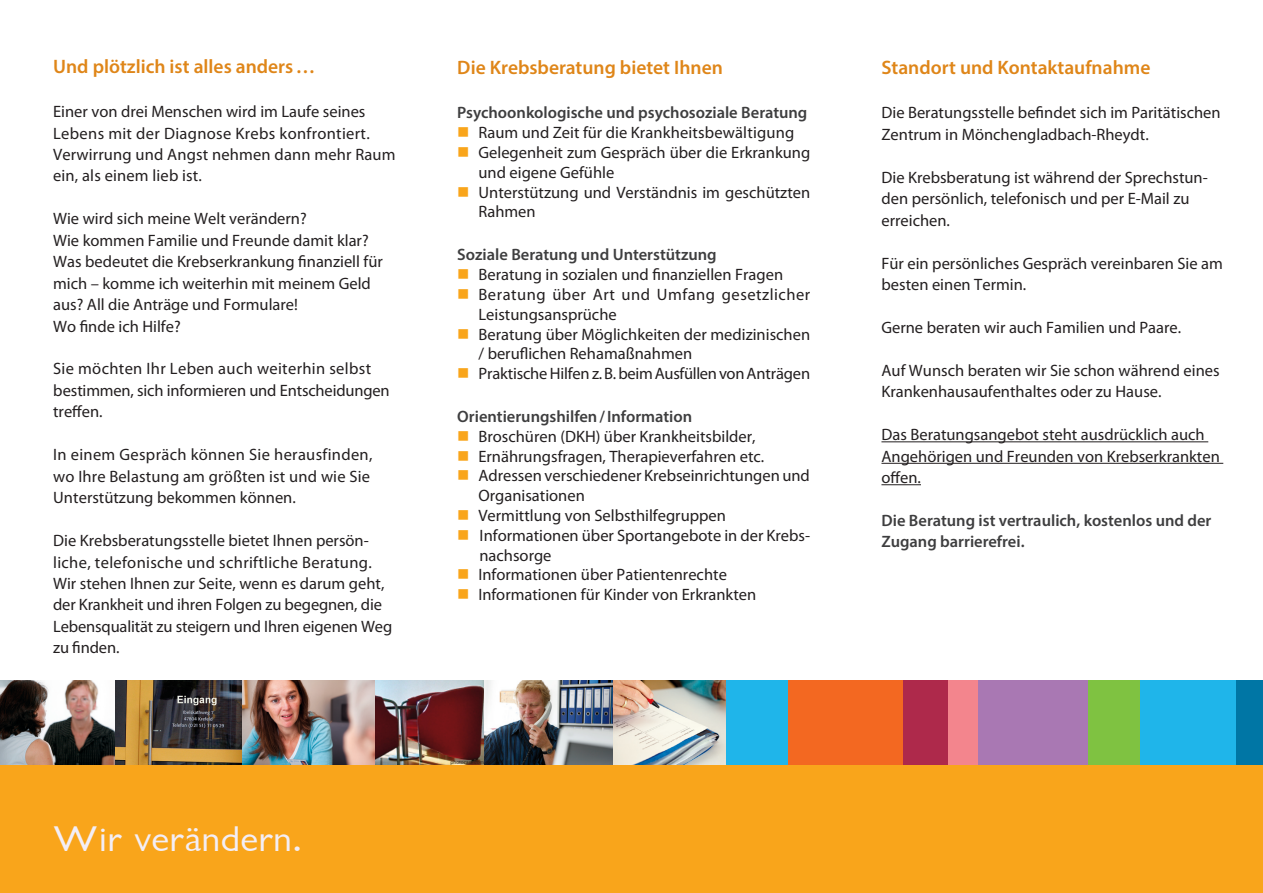
<style>
.page{position:relative;width:1263px;height:893px;background:#fff}
.page>*{position:absolute;margin:0;border:0;box-sizing:border-box;transform-origin:0 0}
.t1{font:36.75px "Chantilly CE";letter-spacing:.005em;color:#f3eef6;scale:1.16 1}
.t2{font:600 19.5px "Myriad Pro";color:#df8619}
.t3{font:16.5px/21.5px "Myriad Pro";color:#231f20}
.t4{font:600 16.5px/21.5px "Myriad Pro";color:#3e3e3f}
.t5{font:5.25px "Myriad Pro";color:#231f20}
</style>
<div class="page">
<img style="left:0;top:680px;width:116px;height:85px">
<div style="left:947px;top:680px;width:31px;height:86px;background:#f3858d"></div>
<div style="left:723px;top:680px;width:66px;height:86px;background:#1fb5ea"></div>
<hr style="left:881px;top:441px;width:327px;height:1px;background:#231f20">
<hr style="left:881px;top:463px;width:342px;height:1px;background:#231f20">
<hr style="left:881px;top:484px;width:40px;height:1px;background:#231f20">
<img style="left:374px;top:680px;width:110px;height:85px">
<img style="left:116px;top:680px;width:258px;height:85px">
<div style="left:788px;top:680px;width:116px;height:86px;background:#f36821"></div>
<div style="left:903px;top:680px;width:45px;height:86px;background:#ae294b"></div>
<div style="left:978px;top:680px;width:111px;height:86px;background:#a978b3"></div>
<div style="left:1089px;top:680px;width:53px;height:86px;background:#7fc241"></div>
<div style="left:1141px;top:680px;width:96px;height:86px;background:#1fb5ea"></div>
<img style="left:484px;top:680px;width:241px;height:85px">
<div style="left:1236px;top:680px;width:27px;height:86px;background:#0076a5"></div>
<div style="left:0;top:765px;width:1263px;height:128px;background:#f9a51b"></div>
<p class="t2" style="left:53px;top:54px;width:264px">Und plötzlich ist alles anders…</p>
<p class="t3" style="left:53px;top:101px;width:344px">Einer von drei Menschen wird im Laufe seines Lebens mit der Diagnose Krebs konfrontiert.<br>Verwirrung und Angst nehmen dann mehr Raum ein, als einem lieb ist.</p>
<p class="t3" style="left:53px;top:208px;width:331px">Wie wird sich meine Welt verändern?<br>Wie kommen Familie und Freunde damit klar?<br>Was bedeutet die Krebserkrankung finanziell für mich – komme ich weiterhin mit meinem Geld aus? All die Anträge und Formulare!<br>Wo finde ich Hilfe?</p>
<p class="t3" style="left:53px;top:358px;width:338px">Sie möchten Ihr Leben auch weiterhin selbst bestimmen, sich informieren und Entscheidungen treffen.</p>
<p class="t3" style="left:53px;top:444px;width:321px">In einem Gespräch können Sie herausfinden, wo Ihre Belastung am größten ist und wie Sie<br>Unterstützung bekommen können.</p>
<p class="t3" style="left:53px;top:530px;width:341px">Die Krebsberatungsstelle bietet Ihnen persön&shy;liche, telefonische und schriftliche Beratung.<br>Wir stehen Ihnen zur Seite, wenn es darum geht, der Krankheit und ihren Folgen zu begegnen, die Lebensqualität zu steigern und Ihren eigenen Weg zu finden.</p>
<h1 class="t1" style="left:54px;top:819px;width:216px">Wir verändern.</h1>
<p class="t2" style="left:457px;top:55px;width:267px">Die Krebsberatung bietet Ihnen</p>
<p class="t4" style="left:457px;top:102px;width:352px">Psychoonkologische und psychosoziale Beratung</p>
<p class="t3" style="left:478px;top:123px;width:333px;line-height:19.8px">Raum und Zeit für die Krankheitsbewältigung<br>Gelegenheit zum Gespräch über die Erkrankung und eigene Gefühle<br>Unterstützung und Verständnis im geschützten<br>Rahmen</p>
<p class="t4" style="left:457px;top:244px;width:261px">Soziale Beratung und Unterstützung</p>
<p class="t3" style="left:478px;top:264px;width:333px;line-height:19.8px">Beratung in sozialen und finanziellen Fragen Beratung über Art und Umfang gesetzlicher Leistungsansprüche<br>Beratung über Möglichkeiten der medizinischen / beruflichen Rehamaßnahmen<br>Praktische Hilfen z.B. beim Ausfüllen von Anträgen</p>
<p class="t4" style="left:457px;top:405px;width:237px">Orientierungshilfen/Information</p>
<p class="t3" style="left:478px;top:426px;width:333px;line-height:19.8px">Broschüren (DKH) über Krankheitsbilder, Ernährungsfragen, Therapieverfahren etc.<br>Adressen verschiedener Krebseinrichtungen und Organisationen<br>Vermittlung von Selbsthilfegruppen Informationen über Sportangebote in der Krebs&shy;nachsorge<br>Informationen über Patientenrechte Informationen für Kinder von Erkrankten</p>
<p class="t5" style="left:450px;top:759px;width:35px">photocase.com</p>
<p class="t2" style="left:881px;top:55px;width:270px">Standort und Kontaktaufnahme</p>
<p class="t3" style="left:881px;top:102px;width:341px">Die Beratungsstelle befindet sich im Paritätischen<br>Zentrum in Mönchengladbach-Rheydt.</p>
<p class="t3" style="left:881px;top:166px;width:328px">Die Krebsberatung ist während der Sprechstun&shy;den persönlich, telefonisch und per E-Mail zu erreichen.</p>
<p class="t3" style="left:881px;top:252px;width:343px">Für ein persönliches Gespräch vereinbaren Sie am besten einen Termin.</p>
<p class="t3" style="left:881px;top:316px;width:301px">Gerne beraten wir auch Familien und Paare.</p>
<p class="t3" style="left:881px;top:359px;width:340px">Auf Wunsch beraten wir Sie schon während eines<br>Krankenhausaufenthaltes oder zu Hause.</p>
<p class="t3" style="left:881px;top:424px;width:340px">Das Beratungsangebot steht ausdrücklich auch<br>Angehörigen und Freunden von Krebserkrankten offen.</p>
<p class="t4" style="left:881px;top:509px;width:331px">Die Beratung ist vertraulich, kostenlos und der<br>Zugang barrierefrei.</p>
</div>
